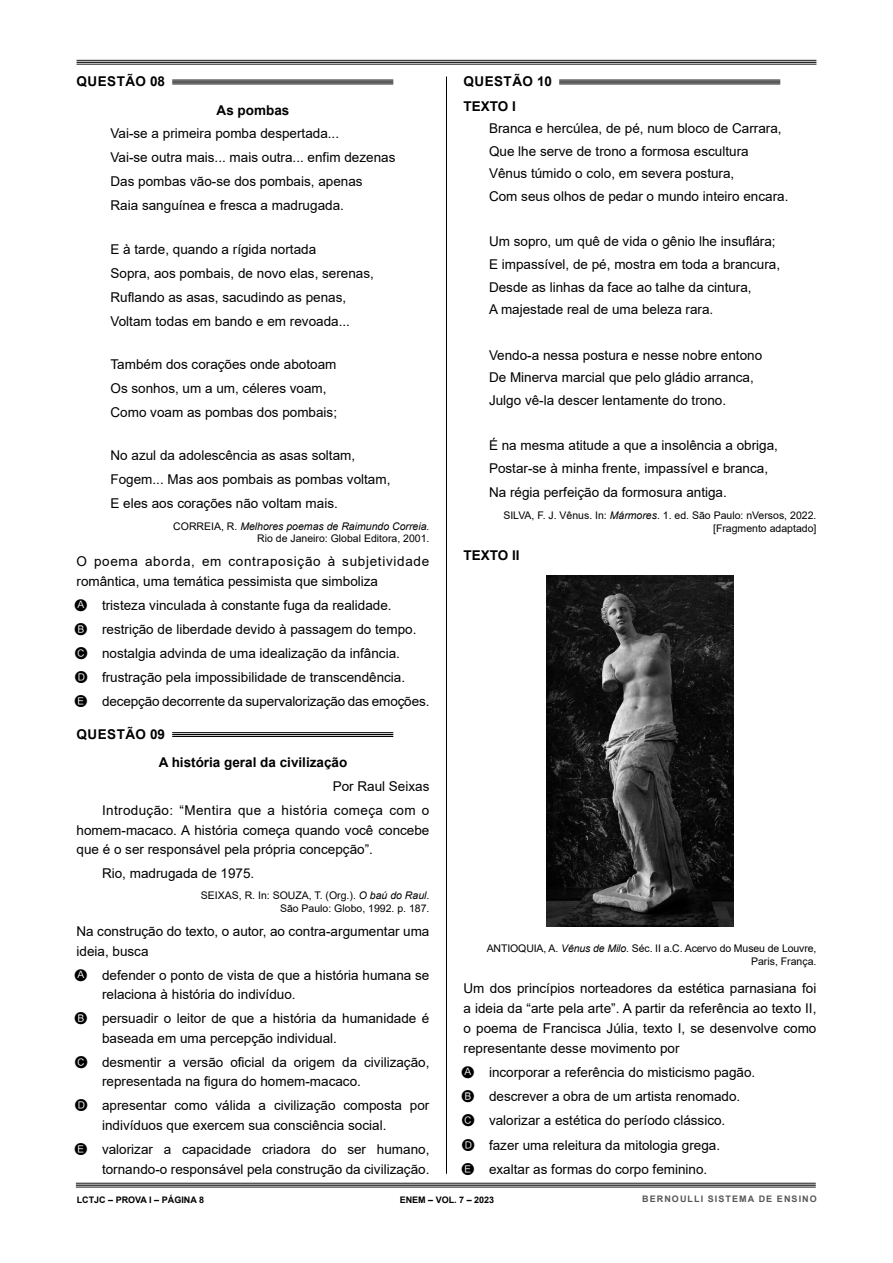
<style>
.page{position:relative;width:893px;height:1263px;background:#fff}
.page>*{position:absolute;margin:0;border:0;box-sizing:border-box;transform-origin:0 0}
.t1{font:13.5px/23.9px "Arial";color:#000}
.t2{font:13.5px/23.9px "Arial";letter-spacing:.025em;color:#000;text-align:right}
.t3{font:700 13.5px/28.2px "Arial";color:#000}
.t4{font:700 13.5px/24.2px "Arial";letter-spacing:.035em;color:#000}
.t5{font:10.5px/12.8px "Arial";color:#000;text-align:right}
.t6{font:700 9px "Arial";color:#000}
.t7{font:700 9px "Arial";letter-spacing:.12em;color:#575757}
.s1{font-style:italic}
.s2{font-family:"teste"}
</style>
<div class="page">
<hr style="left:446px;top:77px;width:1px;height:1097px;background:#000">
<hr style="left:77px;top:60px;width:739px;height:1px;background:#181818">
<hr style="left:77px;top:64px;width:739px;height:1px;background:#181818">
<hr style="left:77px;top:62px;width:739px;height:1px;background:#000">
<hr style="left:76px;top:1183px;width:740px;height:1px;background:#181818">
<hr style="left:76px;top:1187px;width:740px;height:1px;background:#181818">
<hr style="left:76px;top:1184px;width:740px;height:2px;background:#000">
<hr style="left:172px;top:80px;width:221px;height:1px;background:#000">
<hr style="left:172px;top:81px;width:221px;height:2px;background:#000">
<hr style="left:172px;top:84px;width:221px;height:1px;background:#000">
<hr style="left:172px;top:732px;width:221px;height:1px;background:#000">
<hr style="left:172px;top:734px;width:221px;height:1px;background:#000">
<hr style="left:172px;top:736px;width:221px;height:1px;background:#000">
<hr style="left:559px;top:80px;width:221px;height:1px;background:#000">
<hr style="left:559px;top:81px;width:221px;height:2px;background:#000">
<hr style="left:559px;top:84px;width:221px;height:1px;background:#000">
<img style="left:547px;top:576px;width:186px;height:350px">
<p class="t4" style="left:77px;top:70px;width:90px">QUESTÃO 08</p>
<p class="t3" style="left:217px;top:96px;width:74px">As pombas</p>
<p class="t1" style="left:111px;top:122px;width:286px">Vai-se a primeira pomba despertada...<br>Vai-se outra mais... mais outra... enfim dezenas Das pombas vão-se dos pombais, apenas<br>Raia sanguínea e fresca a madrugada.</p>
<p class="t1" style="left:111px;top:237px;width:265px">E à tarde, quando a rígida nortada<br>Sopra, aos pombais, de novo elas, serenas, Ruflando as asas, sacudindo as penas, Voltam todas em bando e em revoada...</p>
<p class="t1" style="left:111px;top:352px;width:228px">Também dos corações onde abotoam<br>Os sonhos, um a um, céleres voam,<br>Como voam as pombas dos pombais;</p>
<p class="t1" style="left:111px;top:444px;width:281px">No azul da adolescência as asas soltam,<br>Fogem... Mas aos pombais as pombas voltam,<br>E eles aos corações não voltam mais.</p>
<p class="t5" style="left:173px;top:519px;width:258px">CORREIA, R. <span class="s1">Melhores poemas de Raimundo Correia.<br></span>Rio de Janeiro: Global Editora, 2001.</p>
<p class="t1" style="left:77px;top:552px;width:354px;line-height:19.6px">O poema aborda, em contraposição à subjetividade romântica, uma temática pessimista que simboliza</p>
<p class="t1" style="left:77px;top:593px;width:354px"><span class="s2">A.</span> tristeza vinculada à constante fuga da realidade.<br><span class="s2">B.</span> restrição de liberdade devido à passagem do tempo.<br><span class="s2">C.</span> nostalgia advinda de uma idealização da infância.<br><span class="s2">D.</span> frustração pela impossibilidade de transcendência.<br><span class="s2">E.</span> decepção decorrente da supervalorização das emoções.</p>
<p class="t3" style="left:159px;top:720px;width:190px;text-indent:-82px">QUESTÃO 09<br>A história geral da civilização</p>
<p class="t2" style="left:102px;top:774px;width:329px">Por Raul Seixas<br>Introdução: “Mentira que a história começa com o</p>
<p class="t1" style="left:77px;top:820px;width:354px;line-height:19.6px">homem-macaco. A história começa quando você concebe que é o ser responsável pela própria concepção”.</p>
<p class="t1" style="left:102px;top:861px;width:154px">Rio, madrugada de 1975.</p>
<p class="t5" style="left:201px;top:889px;width:230px">SEIXAS, R. In: SOUZA, T. (Org.). <span class="s1">O baú do Raul</span>.<br>São Paulo: Globo, 1992. p. 187.</p>
<p class="t1" style="left:77px;top:921px;width:354px;line-height:19.6px">Na construção do texto, o autor, ao contra-argumentar uma ideia, busca</p>
<p class="t1" style="left:102px;top:965px;width:329px;line-height:19.6px;text-indent:-26px"><span class="s2">A.</span> defender o ponto de vista de que a história humana se relaciona à história do indivíduo.</p>
<p class="t1" style="left:102px;top:1008px;width:329px;line-height:19.6px;text-indent:-26px"><span class="s2">B.</span> persuadir o leitor de que a história da humanidade é baseada em uma percepção individual.</p>
<p class="t1" style="left:102px;top:1052px;width:329px;line-height:19.6px;text-indent:-26px"><span class="s2">C.</span> desmentir a versão oficial da origem da civilização, representada na figura do homem-macaco.</p>
<p class="t1" style="left:102px;top:1096px;width:329px;line-height:19.6px;text-indent:-26px"><span class="s2">D.</span> apresentar como válida a civilização composta por indivíduos que exercem sua consciência social.</p>
<p class="t1" style="left:77px;top:1139px;width:354px;line-height:19.6px;text-align:right"><span class="s2">E.</span> valorizar a capacidade criadora do ser humano, tornando-o responsável pela construção da civilização.</p>
<p class="t4" style="left:463px;top:70px;width:90px">QUESTÃO 10<br>TEXTO I</p>
<p class="t1" style="left:489px;top:117px;width:301px;line-height:22.6px">Branca e hercúlea, de pé, num bloco de Carrara, Que lhe serve de trono a formosa escultura Vênus túmido o colo, em severa postura,<br>Com seus olhos de pedar o mundo inteiro encara.</p>
<p class="t1" style="left:489px;top:230px;width:293px;line-height:22.6px">Um sopro, um quê de vida o gênio lhe insuflára; E impassível, de pé, mostra em toda a brancura, Desde as linhas da face ao talhe da cintura,<br>A majestade real de uma beleza rara.</p>
<p class="t1" style="left:489px;top:344px;width:275px;line-height:22.6px">Vendo-a nessa postura e nesse nobre entono<br>De Minerva marcial que pelo gládio arranca,<br>Julgo vê-la descer lentamente do trono.</p>
<p class="t1" style="left:489px;top:434px;width:290px;line-height:22.6px">É na mesma atitude a que a insolência a obriga,<br>Postar-se à minha frente, impassível e branca,</p>
<p class="t1" style="left:489px;top:480px;width:239px">Na régia perfeição da formosura antiga.</p>
<p class="t5" style="left:503px;top:508px;width:315px">SILVA, F. J. Vênus. In: <span class="s1">Mármores</span>. 1. ed. São Paulo: nVersos, 2022. [Fragmento adaptado]</p>
<p class="t3" style="left:463px;top:541px;width:58px">TEXTO II</p>
<p class="t5" style="left:487px;top:941px;width:331px">ANTIOQUIA, A. <span class="s1">Vênus de Milo</span>. Séc. II a.C. Acervo do Museu de Louvre,<br>Paris, França.</p>
<p class="t1" style="left:463px;top:978px;width:354px;line-height:20px;text-align:justify">Um dos princípios norteadores da estética parnasiana foi a ideia da “arte pela arte”. A partir da referência ao texto II, o poema de Francisca Júlia, texto I, se desenvolve como representante desse movimento por</p>
<p class="t1" style="left:463px;top:1060px;width:293px"><span class="s2">A.</span> incorporar a referência do misticismo pagão.<br><span class="s2">B.</span> descrever a obra de um artista renomado.<br><span class="s2">C.</span> valorizar a estética do período clássico.<br><span class="s2">D.</span> fazer uma releitura da mitologia grega.<br><span class="s2">E.</span> exaltar as formas do corpo feminino.</p>
<p class="t6" style="left:77px;top:1193px;width:129px">LCTJC – PROVA I – PÁGINA 8</p>
<p class="t6" style="left:400px;top:1193px;width:96px">ENEM – VOL. 7 – 2023</p>
<p class="t7" style="left:642px;top:1192px;width:176px">BERNOULLI SISTEMA DE ENSINO</p>
</div>
